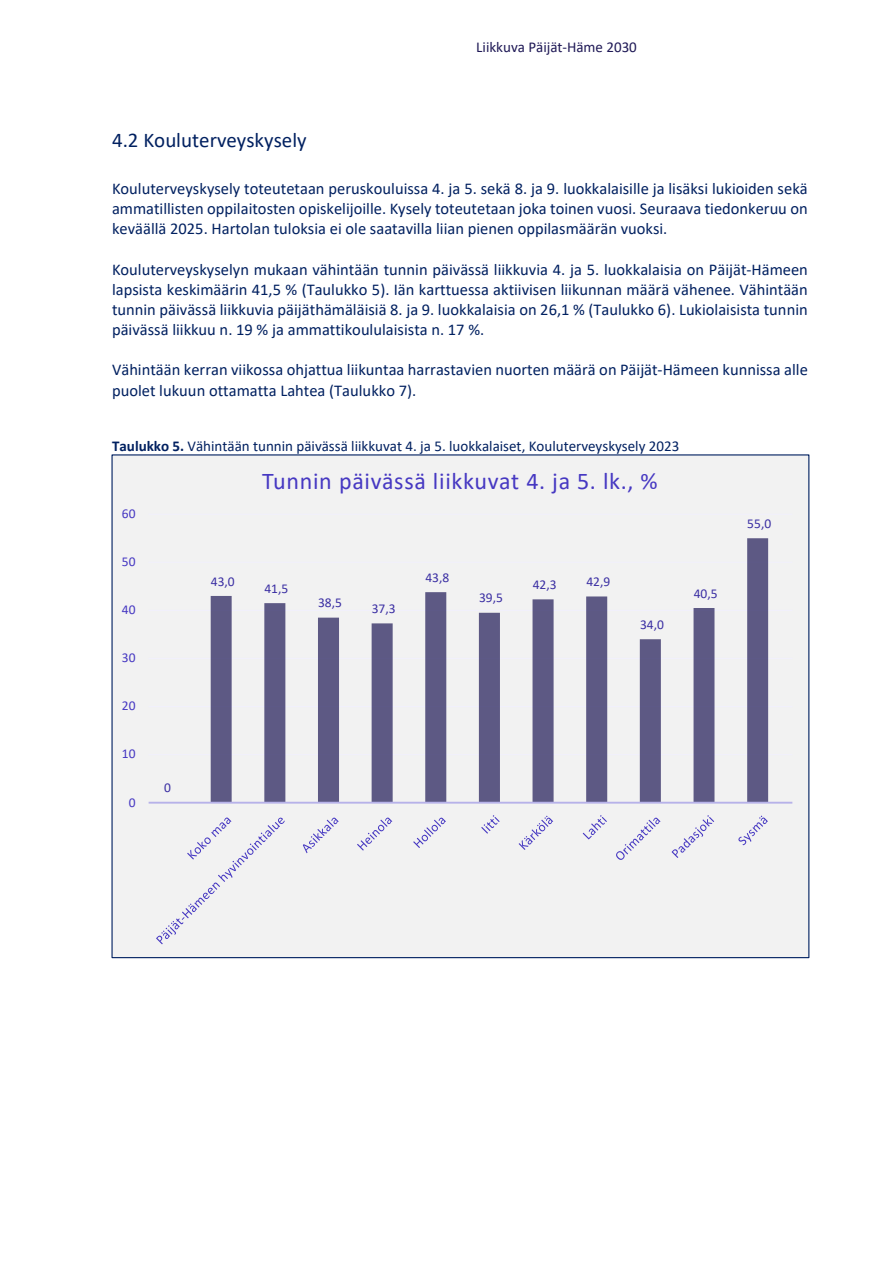
<style>
.page{position:relative;width:893px;height:1263px;background:#fff}
.page>*{position:absolute;margin:0;border:0;box-sizing:border-box;transform-origin:0 0}
.t1{font:24px "Calibri";letter-spacing:.03em;color:#4638c2}
.t2{font:21px "Calibri";color:#002060}
.t3{font:16.5px/20.1px "Calibri";color:#002060;text-align:justify}
.t4{font:15px "Calibri";color:#002060}
.t5{font:15px "Calibri";color:#1f1956}
.t6{font:13.5px "Calibri";color:#3b2fa3}
.t7{font:13.5px "Calibri";letter-spacing:.02em;color:#4638c2}
.s1{font-weight:700}
</style>
<div class="page">
<div style="left:112px;top:455px;width:697px;height:503px;background:#f2f2f2"></div>
<hr style="left:149px;top:754px;width:643px;height:1px;background:#f1f0fb">
<hr style="left:149px;top:706px;width:643px;height:1px;background:#f1f0fb">
<hr style="left:149px;top:658px;width:643px;height:1px;background:#f1f0fb">
<hr style="left:149px;top:610px;width:643px;height:1px;background:#f1f0fb">
<hr style="left:149px;top:562px;width:643px;height:1px;background:#f1f0fb">
<hr style="left:149px;top:514px;width:643px;height:1px;background:#f1f0fb">
<svg style="left:211px;top:538px;width:557px;height:264px"></svg>
<hr style="left:149px;top:802px;width:643px;height:2px;background:#b7b2e9">
<svg style="left:156px;top:817px;width:129px;height:127px"></svg>
<svg style="left:303px;top:818px;width:36px;height:35px"></svg>
<svg style="left:357px;top:818px;width:35px;height:32px"></svg>
<svg style="left:413px;top:818px;width:33px;height:30px"></svg>
<svg style="left:481px;top:815px;width:19px;height:19px"></svg>
<svg style="left:519px;top:816px;width:34px;height:34px"></svg>
<svg style="left:583px;top:815px;width:24px;height:24px"></svg>
<svg style="left:616px;top:818px;width:44px;height:42px"></svg>
<svg style="left:672px;top:815px;width:42px;height:43px"></svg>
<svg style="left:738px;top:816px;width:30px;height:29px"></svg>
<p class="t5" style="left:476px;top:37px;width:162px">Liikkuva Päijät-Häme 2030</p>
<p class="t2" style="left:112px;top:126px;width:196px">4.2 Kouluterveyskysely</p>
<p class="t3" style="left:112px;top:178px;width:697px">Kouluterveyskysely toteutetaan peruskouluissa 4. ja 5. sekä 8. ja 9. luokkalaisille ja lisäksi lukioiden sekä ammatillisten oppilaitosten opiskelijoille. Kysely toteutetaan joka toinen vuosi. Seuraava tiedonkeruu on keväällä 2025. Hartolan tuloksia ei ole saatavilla liian pienen oppilasmäärän vuoksi.</p>
<p class="t3" style="left:112px;top:259px;width:697px">Kouluterveyskyselyn mukaan vähintään tunnin päivässä liikkuvia 4. ja 5. luokkalaisia on Päijät-Hämeen lapsista keskimäärin 41,5 % (Taulukko 5). Iän karttuessa aktiivisen liikunnan määrä vähenee. Vähintään tunnin päivässä liikkuvia päijäthämäläisiä 8. ja 9. luokkalaisia on 26,1 % (Taulukko 6). Lukiolaisista tunnin päivässä liikkuu n. 19 % ja ammattikoululaisista n. 17 %.</p>
<p class="t3" style="left:112px;top:359px;width:697px">Vähintään kerran viikossa ohjattua liikuntaa harrastavien nuorten määrä on Päijät-Hämeen kunnissa alle puolet lukuun ottamatta Lahtea (Taulukko 7).</p>
<p class="t4" style="left:112px;top:435px;width:569px"><span class="s1">Taulukko 5.</span> Vähintään tunnin päivässä liikkuvat 4. ja 5. luokkalaiset, Kouluterveyskysely 2023</p>
<p class="t7" style="left:122px;top:504px;width:15px">60</p>
<p class="t7" style="left:122px;top:552px;width:15px">50</p>
<p class="t7" style="left:122px;top:600px;width:15px">40</p>
<p class="t7" style="left:122px;top:648px;width:15px">30</p>
<p class="t7" style="left:122px;top:696px;width:15px">20</p>
<p class="t7" style="left:122px;top:745px;width:15px">10</p>
<p class="t7" style="left:129px;top:793px;width:8px">0</p>
<p class="t6" style="left:164px;top:778px;width:8px">0</p>
<h1 class="t1" style="left:262px;top:464px;width:397px">Tunnin päivässä liikkuvat 4. ja 5. lk., %</h1>
<p class="t6" style="left:211px;top:572px;width:25px">43,0</p>
<p class="t6" style="left:264px;top:579px;width:25px">41,5</p>
<p class="t6" style="left:318px;top:593px;width:25px">38,5</p>
<p class="t6" style="left:372px;top:599px;width:25px">37,3</p>
<p class="t6" style="left:425px;top:568px;width:25px">43,8</p>
<p class="t6" style="left:479px;top:589px;width:25px">39,5</p>
<p class="t6" style="left:533px;top:575px;width:25px">42,3</p>
<p class="t6" style="left:586px;top:572px;width:25px">42,9</p>
<p class="t6" style="left:640px;top:615px;width:25px">34,0</p>
<p class="t6" style="left:694px;top:584px;width:25px">40,5</p>
<p class="t6" style="left:747px;top:514px;width:25px">55,0</p>
</div>
